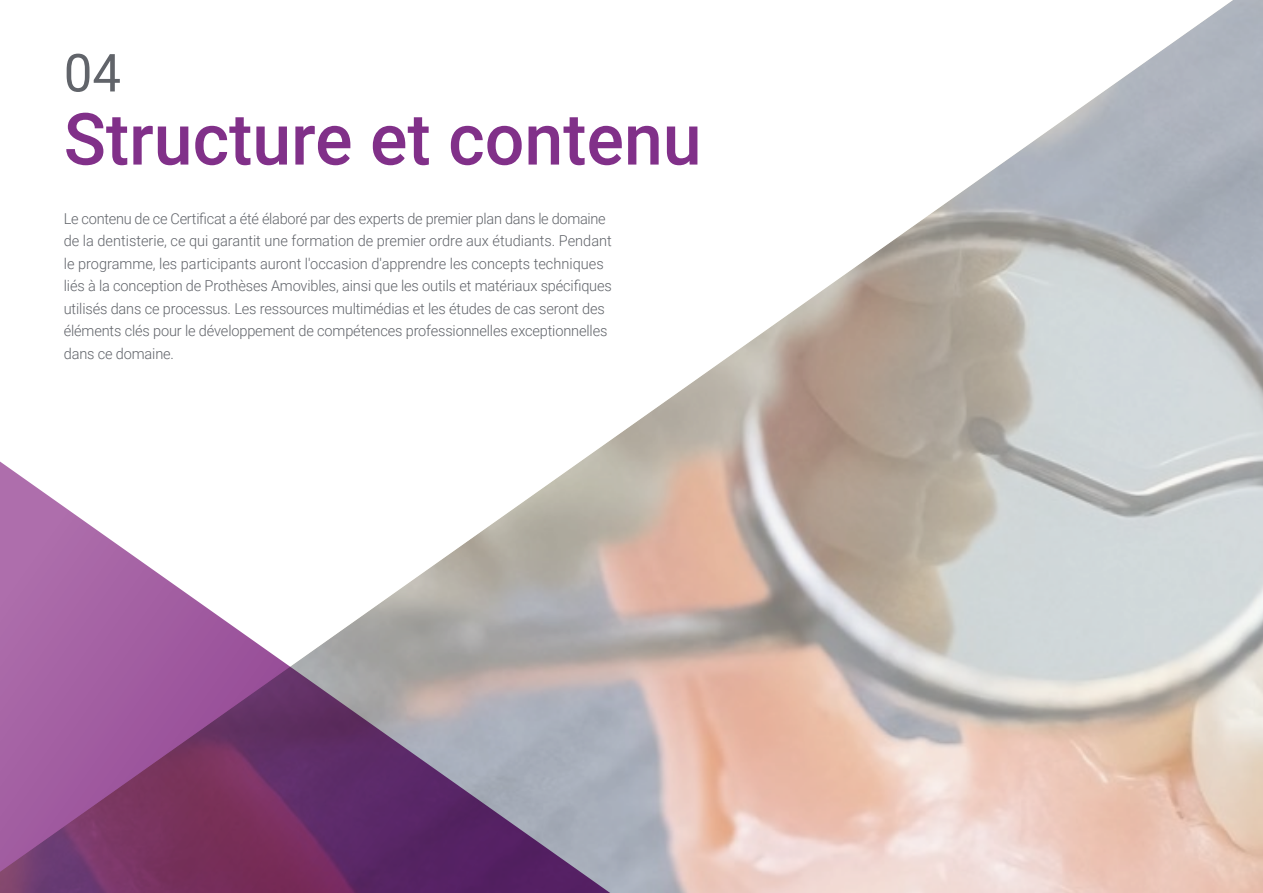
<style>
.page{position:relative;width:1263px;height:893px;background:#fff}
.page>*{position:absolute;margin:0;border:0;box-sizing:border-box;transform-origin:0 0}
.t1{font:500 72px "Roboto";color:#813089}
.t2{font:52.5px "Roboto";color:#61646a}
.t3{font:300 15px/22.5px "Roboto";letter-spacing:-.01em;color:#61646a}
</style>
<div class="page">
<img style="left:602px;top:0;width:661px;height:893px">
<svg style="left:0;top:446px;width:640px;height:447px"></svg>
<h2 class="t2" style="left:64px;top:36px;width:59px">04</h2>
<h1 class="t1" style="left:64px;top:89px;width:639px">Structure et contenu</h1>
<p class="t3" style="left:64px;top:207px;width:550px">Le contenu de ce Certificat a été élaboré par des experts de premier plan dans le domaine de la dentisterie, ce qui garantit une formation de premier ordre aux étudiants. Pendant le programme, les participants auront l'occasion d'apprendre les concepts techniques liés à la conception de Prothèses Amovibles, ainsi que les outils et matériaux spécifiques utilisés dans ce processus. Les ressources multimédias et les études de cas seront des éléments clés pour le développement de compétences professionnelles exceptionnelles dans ce domaine.</p>
</div>
